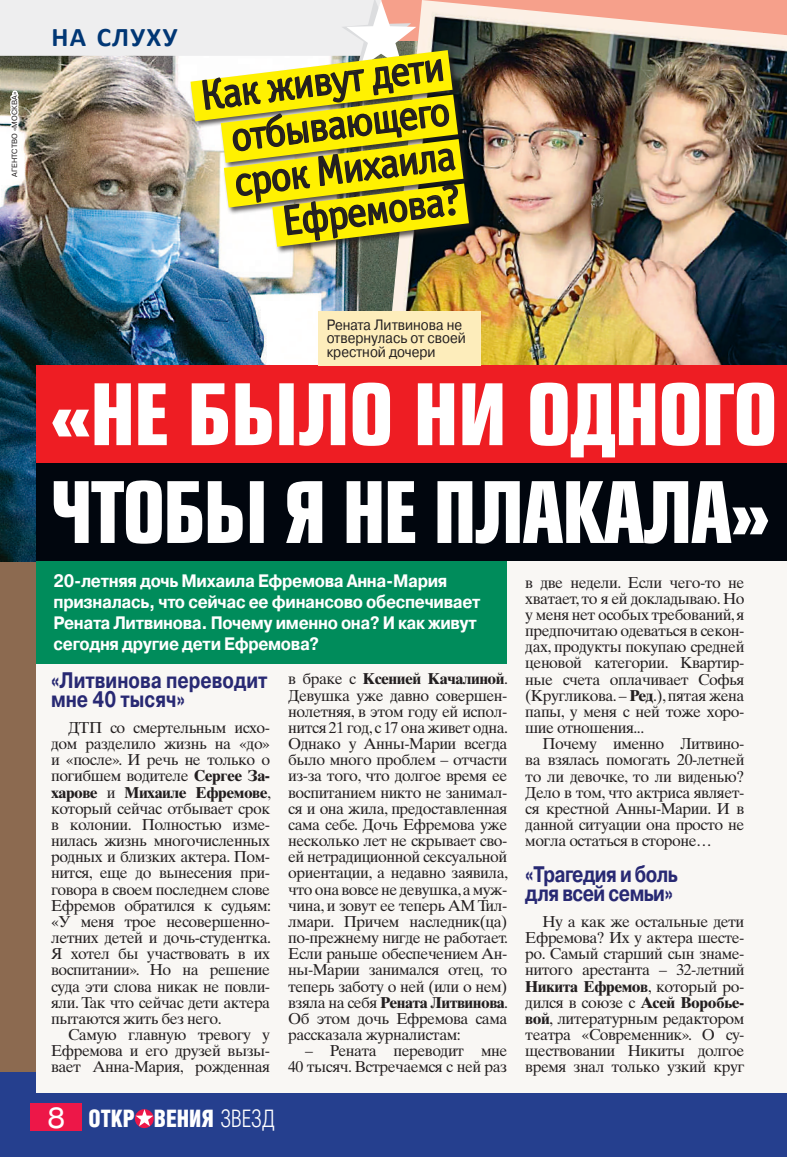
<style>
.page{position:relative;width:787px;height:1157px;background:#8c6a50}
.page>*{position:absolute;margin:0;border:0;box-sizing:border-box;transform-origin:0 0}
.t1{font:700 82.5px "Europe Cond";letter-spacing:-.03em;color:#fff;scale:.96 1}
.t2{font:700 82.5px "Europe Cond";letter-spacing:-.03em;color:#fff}
.t3{font:41.7px/44.8px "Officina Sans C";color:#231f20;text-align:right}
.t4{font:700 27px "Calibri";letter-spacing:.045em;color:#013775}
.t5{font:900 24.15px "Helios Cond";color:#fff;scale:.92 1}
.t6{font:700 22.5px/19.5px "Pragmatica";color:#282973;scale:.81 1}
.t7{font:700 22.5px/19.5px "Pragmatica";letter-spacing:-.03em;color:#282973;scale:.81 1}
.t8{font:700 18px/21px "Pragmatica";letter-spacing:-.02em;color:#fff;scale:.9 1}
.t9{font:15.75px/16.2px "Times Ten LTCYR";letter-spacing:-.03em;color:#231f20;text-align:justify}
.t10{font:15px/13.5px "Pragmatica";color:#231f20;scale:.9 1}
.t11{font:7.5px "Pragmatica";letter-spacing:.01em;color:#231f20}
.s1{font-weight:700}
.s2{font-family:"Helios Ext";font-weight:400;font-size:28.65px}
.s3{font-weight:300}
</style>
<div class="page">
<div style="left:0;top:1071px;width:787px;height:86px;background:#253f8e"></div>
<div style="left:30px;top:1103px;width:52px;height:28px;background:#ed1748"></div>
<svg style="left:135px;top:1109px;width:19px;height:19px"></svg>
<svg style="left:136px;top:1109px;width:17px;height:17px"></svg>
<img style="left:0;top:271px;width:378px;height:290px">
<img style="left:378px;top:0;width:409px;height:365px">
<div style="left:37px;top:508px;width:750px;height:585px;background:#f9f7f4"></div>
<div style="left:37px;top:463px;width:750px;height:98px;background:#01060e"></div>
<div style="left:37px;top:561px;width:470px;height:102px;background:#008c5b"></div>
<div style="left:37px;top:365px;width:750px;height:98px;background:#ee1d23"></div>
<div style="left:318px;top:311px;width:163px;height:54px;background:#fdedbb"></div>
<img style="left:0;top:0;width:511px;height:271px">
<p class="t11" style="left:10px;top:177px;width:87px;rotate:-90deg">Агентство «Москва»</p>
<h3 class="t4" style="left:52px;top:20px;width:127px">На слуху</h3>
<h2 class="t3" style="left:198px;top:74px;width:247px;rotate:-7deg">Как живут дети отбывающего срок Михаила<br>Ефремова?</h2>
<p class="t10" style="left:327px;top:318px;width:156px">Рената Литвинова не отвернулась от своей крестной дочери</p>
<h1 class="t2" style="left:49px;top:360px;width:730px">«Не было ни одного</h1>
<h1 class="t1" style="left:49px;top:458px;width:753px">чтобы я не плакала»</h1>
<p class="t8" style="left:54px;top:570px;width:476px">20-летняя дочь Михаила Ефремова Анна-Мария призналась, что сейчас ее финансово обеспечивает Рената Литвинова. Почему именно она? И как живут сегодня другие дети Ефремова?</p>
<p class="t9" style="left:525px;top:574px;width:221px">в две недели. Если чего-то не хватает, то я ей докладываю. Но у меня нет особых требований, я предпочитаю одеваться в секон&shy;дах, продукты покупаю средней ценовой категории. Квартир&shy;ные счета оплачивает Софья (Кругликова. – <span class="s1">Ред</span>.), пятая жена папы, у меня с ней тоже хоро&shy;шие отношения...</p>
<p class="t9" style="left:525px;top:735px;width:221px;text-indent:17px">Почему именно Литвино&shy;ва взялась помогать 20-летней то ли девочке, то ли виденью?<br>Дело в том, что актриса являет&shy;ся крестной Анны-Марии. И в данной ситуации она просто не могла остаться в стороне…</p>
<h3 class="t7" style="left:525px;top:864px;width:190px">«Трагедия и боль для всей семьи»</h3>
<p class="t9" style="left:525px;top:913px;width:221px;text-indent:17px">Ну а как же остальные дети Ефремова? Их у актера шесте&shy;ро. Самый старший сын знаме&shy;нитого арестанта – 32-летний <span class="s1">Никита Ефремов</span>, который ро&shy;дился в союзе с <span class="s1">Асей Воробье&shy;вой</span>, литературным редактором театра «Современник». О су&shy;ществовании Никиты долгое время знал только узкий круг</p>
<h3 class="t6" style="left:51px;top:670px;width:269px">«Литвинова переводит мне 40 тысяч»</h3>
<p class="t9" style="left:51px;top:719px;width:221px;text-indent:17px">ДТП со смертельным исхо&shy;дом разделило жизнь на «до» и «после». И речь не только о погибшем водителе <span class="s1">Сергее За&shy;харове</span> и <span class="s1">Михаиле Ефремове</span>, который сейчас отбывает срок в колонии. Полностью изме&shy;нилась жизнь многочисленных родных и близких актера. Пом&shy;нится, еще до вынесения при&shy;говора в своем последнем слове Ефремов обратился к судьям: «У меня трое несовершенно&shy;летних детей и дочь-студентка.<br>Я хотел бы участвовать в их воспитании». Но на решение суда эти слова никак не повли&shy;яли. Так что сейчас дети актера пытаются жить без него.</p>
<p class="t9" style="left:51px;top:1026px;width:221px;text-indent:17px">Самую главную тревогу у Ефремова и его друзей вызы&shy;вает Анна-Мария, рожденная</p>
<p class="t9" style="left:288px;top:671px;width:221px">в браке с <span class="s1">Ксенией Качалиной</span>.<br>Девушка уже давно совершен&shy;нолетняя, в этом году ей испол&shy;нится 21 год, с 17 она живет одна.<br>Однако у Анны-Марии всегда было много проблем – отчасти из-за того, что долгое время ее воспитанием никто не занимал&shy;ся и она жила, предоставленная сама себе. Дочь Ефремова уже несколько лет не скрывает сво&shy;ей нетрадиционной сексуальной ориентации, а недавно заявила, что она вовсе не девушка, а муж&shy;чина, и зовут ее теперь АМ Тил&shy;лмари. Причем наследник(ца) по-прежнему нигде не работает.<br>Если раньше обеспечением Ан&shy;ны-Марии занимался отец, то теперь заботу о ней (или о нем) взяла на себя <span class="s1">Рената Литвинова</span>.<br>Об этом дочь Ефремова сама рассказала журналистам:</p>
<p class="t9" style="left:288px;top:1042px;width:221px;text-align:right">– Рената переводит мне<br>40 тысяч. Встречаемся с ней раз</p>
<h3 class="t5" style="left:47px;top:1104px;width:249px"><span class="s2">8</span> Oткр вения <span class="s3">ЗВЕЗД</span></h3>
</div>
